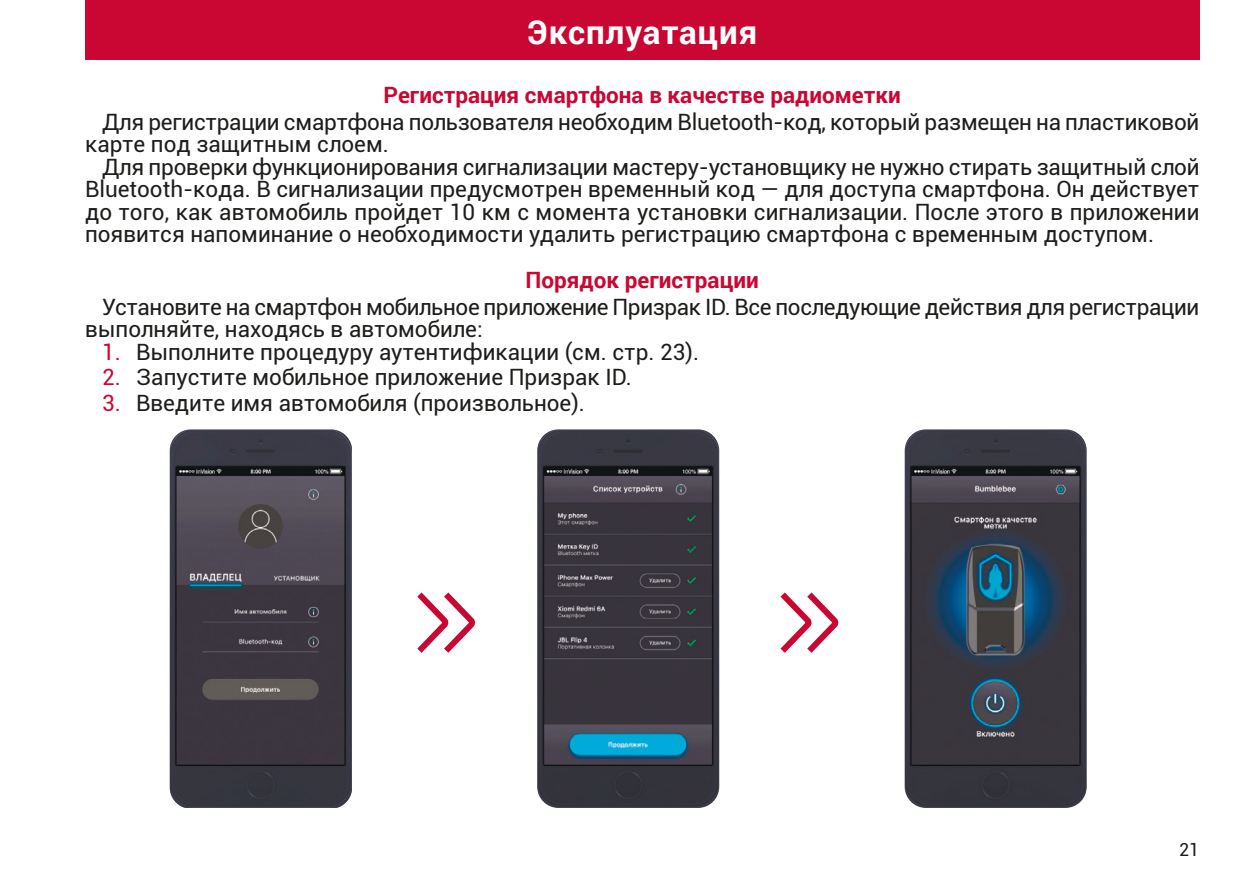
<style>
.page{position:relative;width:1259px;height:893px;background:#fff}
.page>*{position:absolute;margin:0;border:0;box-sizing:border-box;transform-origin:0 0}
.t1{font:700 33px "Roboto";letter-spacing:.03em;color:#fff}
.t2{font:22.5px/22.5px "Roboto";letter-spacing:-.01em;color:#1d1d1b}
.t3{font:700 22.5px "Roboto";color:#ca0733}
.t4{font:18px "Roboto";color:#1d1d1b}
.s1{color:#ca0733}
</style>
<div class="page">
<div style="left:85px;top:0;width:1114px;height:60px;background:#ca0733"></div>
<img style="left:170px;top:429px;width:182px;height:379px">
<img style="left:537px;top:429px;width:182px;height:379px">
<img style="left:904px;top:429px;width:182px;height:379px">
<svg style="left:417px;top:592px;width:58px;height:61px"></svg>
<svg style="left:780px;top:592px;width:59px;height:61px"></svg>
<h1 class="t1" style="left:527px;top:13px;width:232px">Эксплуатация</h1>
<p class="t3" style="left:383px;top:82px;width:519px">Регистрация смартфона в качестве радиометки</p>
<p class="t2" style="left:85px;top:109px;width:1116px;text-indent:17px">Для регистрации смартфона пользователя необходим Bluetooth-код, который размещен на пластиковой карте под защитным слоем.</p>
<p class="t2" style="left:85px;top:154px;width:1116px;text-align:justify;text-indent:17px">Для проверки функционирования сигнализации мастеру-установщику не нужно стирать защитный слой Bluetooth-кода. В сигнализации предусмотрен временный код — для доступа смартфона. Он действует до того, как автомобиль пройдет 10 км с момента установки сигнализации. После этого в приложении появится напоминание о необходимости удалить регистрацию смартфона с временным доступом.</p>
<p class="t3" style="left:525px;top:267px;width:235px">Порядок регистрации</p>
<p class="t2" style="left:85px;top:295px;width:1115px;text-indent:17px">Установите на смартфон мобильное приложение Призрак ID. Все последующие действия для регистрации выполняйте, находясь в автомобиле:</p>
<p class="t2" style="left:102px;top:340px;width:598px"><span class="s1">1.</span> Выполните процедуру аутентификации (см. стр. 23).</p>
<p class="t2" style="left:102px;top:365px;width:531px"><span class="s1">2.</span> Запустите мобильное приложение Призрак ID.</p>
<p class="t2" style="left:102px;top:391px;width:484px"><span class="s1">3.</span> Введите имя автомобиля (произвольное).</p>
<p class="t4" style="left:1179px;top:837px;width:22px">21</p>
</div>
